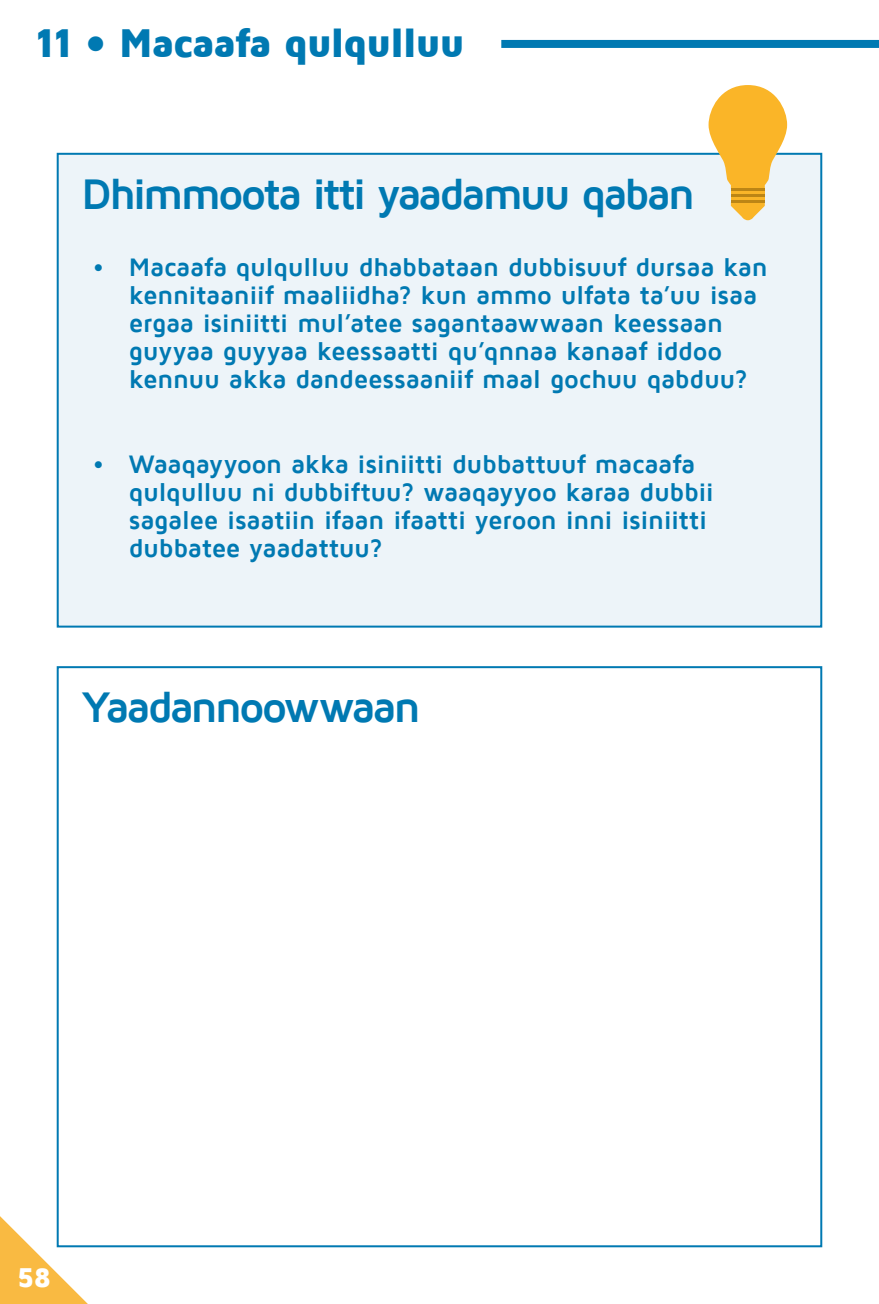
<style>
.page{position:relative;width:879px;height:1304px;background:#fff}
.page>*{position:absolute;margin:0;border:0;box-sizing:border-box;transform-origin:0 0}
.Sub_Heading{font:700 44px "Maven Pro";letter-spacing:-.065em;color:#0079b2}
.t1{font:900 41.2px "Maven Pro";letter-spacing:-.05em;color:#0079b2}
.t2{font:900 28px "Maven Pro";color:#fff}
.t3{font:700 26px/28px "Maven Pro";letter-spacing:-.015em;color:#0079b2}
</style>
<div class="page">
<div style="left:56px;top:152px;width:767px;height:476px;background:#edf4f9"></div>
<svg style="left:56px;top:666px;width:767px;height:582px"></svg>
<div style="left:742px;top:208px;width:12px;height:12px;background:#fab528;border-radius:50%"></div>
<svg style="left:708px;top:85px;width:79px;height:104px;background:#f7c55f"></svg>
<hr style="left:731px;top:191px;width:34px;height:3px;background:#fab528">
<hr style="left:731px;top:197px;width:34px;height:3px;background:#fab528">
<svg style="left:731px;top:202px;width:34px;height:17px"></svg>
<hr style="left:731px;top:189px;width:34px;height:2px;background:#bc8515">
<hr style="left:731px;top:194px;width:34px;height:3px;background:#bc8515">
<hr style="left:731px;top:200px;width:34px;height:2px;background:#bc8515">
<div style="left:501px;top:40px;width:378px;height:8px;background:#0079b2"></div>
<svg style="left:0;top:1199px;width:132px;height:105px"></svg>
<p class="t1" style="left:34px;top:21px;width:432px">11 • Macaafa qulqulluu</p>
<p class="Sub_Heading" style="left:81px;top:170px;width:615px">Dhimmoota itti yaadamuu qaban</p>
<p class="t3" style="left:129px;top:254px;width:641px;text-indent:-36px">• Macaafa qulqulluu dhabbataan dubbisuuf dursaa kan kennitaaniif maaliidha? kun ammo ulfata ta’uu isaa ergaa isiniitti mul’atee sagantaawwaan keessaan guyyaa guyyaa keessaatti qu’qnnaa kanaaf iddoo kennuu akka dandeessaaniif maal gochuu qabduu?</p>
<p class="t3" style="left:129px;top:450px;width:587px;text-indent:-36px">• Waaqayyoon akka isiniitti dubbattuuf macaafa qulqulluu ni dubbiftuu? waaqayyoo karaa dubbii sagalee isaatiin ifaan ifaatti yeroon inni isiniitti dubbatee yaadattuu?</p>
<p class="Sub_Heading" style="left:81px;top:684px;width:341px">Yaadannoowwaan</p>
<p class="t2" style="left:17px;top:1262px;width:36px">58</p>
</div>
